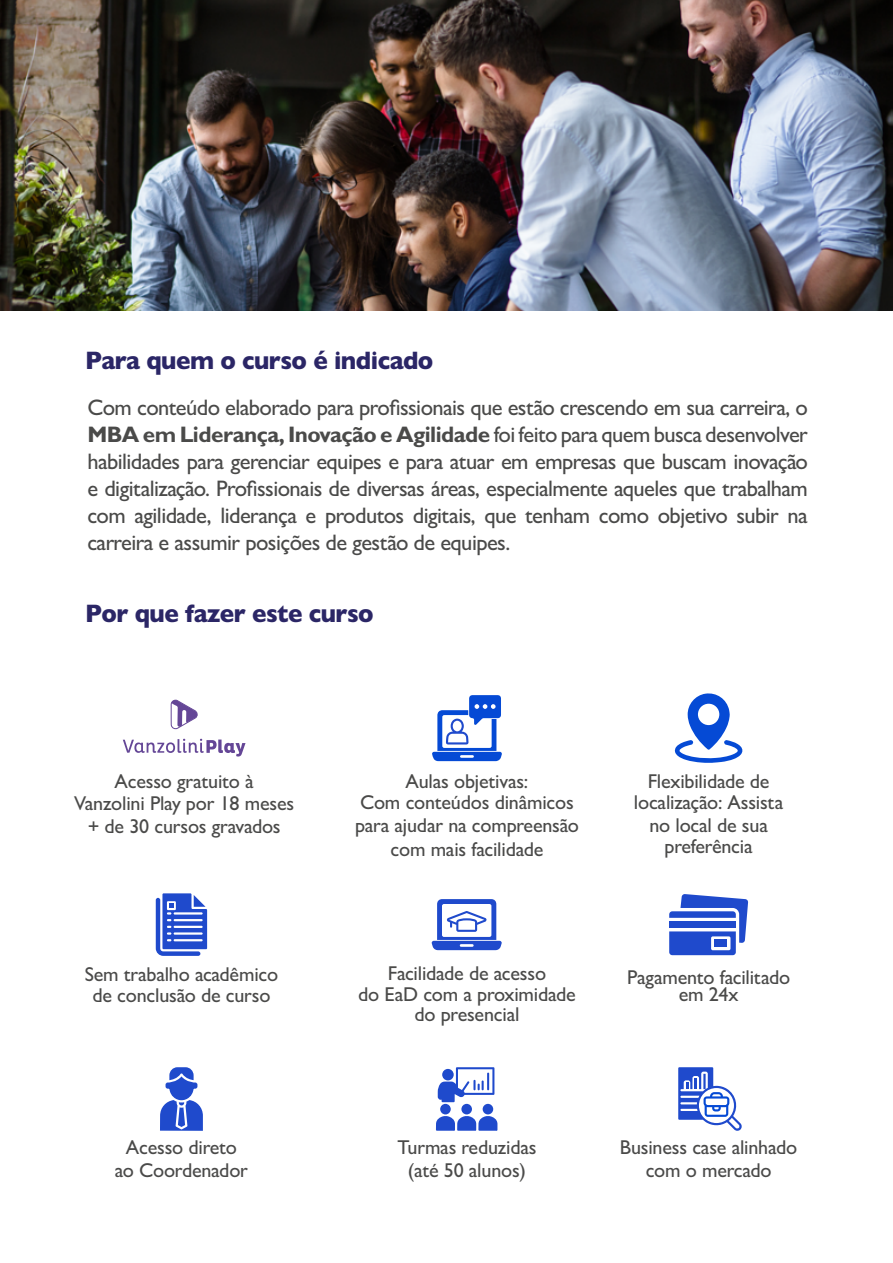
<style>
.page{position:relative;width:893px;height:1263px;background:#fff}
.page>*{position:absolute;margin:0;border:0;box-sizing:border-box;transform-origin:0 0}
.t1{font:800 25.5px "Gill Sans";letter-spacing:-.02em;color:#2b2666;scale:.95 1}
.t2{font:500 22.5px/27px "Gill Sans";letter-spacing:-.025em;color:#4a4a49;text-align:justify}
.t3{font:500 20.1px/22.4px "Gill Sans";letter-spacing:-.01em;color:#4a4a49;text-align:center}
.s1{font-weight:700}
</style>
<div class="page">
<img style="left:0;top:0;width:893px;height:310px">
<svg style="left:675px;top:693px;width:68px;height:70px"></svg>
<svg style="left:123px;top:699px;width:123px;height:58px"></svg>
<svg style="left:669px;top:894px;width:79px;height:61px"></svg>
<svg style="left:432px;top:899px;width:70px;height:51px"></svg>
<svg style="left:156px;top:893px;width:51px;height:63px"></svg>
<svg style="left:160px;top:1067px;width:43px;height:64px"></svg>
<div style="left:461px;top:1104px;width:11px;height:10px;background:#1f4acc;border-radius:50%"></div>
<div style="left:483px;top:1104px;width:10px;height:10px;background:#1f4acc;border-radius:50%"></div>
<svg style="left:436px;top:1116px;width:61px;height:15px"></svg>
<div style="left:440px;top:1104px;width:11px;height:10px;background:#1f4acc;border-radius:50%"></div>
<svg style="left:438px;top:1067px;width:56px;height:35px"></svg>
<svg style="left:678px;top:1067px;width:64px;height:64px"></svg>
<svg style="left:432px;top:695px;width:70px;height:66px"></svg>
<p class="t1" style="left:85px;top:346px;width:368px">Para quem o curso é indicado</p>
<p class="t2" style="left:87px;top:393px;width:722px">Com conteúdo elaborado para profissionais que estão crescendo em sua carreira, o <span class="s1">MBA em Liderança, Inovação e Agilidade</span> foi feito para quem busca desenvolver habilidades para gerenciar equipes e para atuar em empresas que buscam inovação e digitalização. Profissionais de diversas áreas, especialmente aqueles que trabalham com agilidade, liderança e produtos digitais, que tenham como objetivo subir na carreira e assumir posições de gestão de equipes.</p>
<p class="t1" style="left:85px;top:598px;width:305px">Por que fazer este curso</p>
<p class="t3" style="left:74px;top:770px;width:221px">Acesso gratuito à<br>Vanzolini Play por 18 meses + de 30 cursos gravados</p>
<p class="t3" style="left:355px;top:769px;width:225px">Aulas objetivas:<br>Com conteúdos dinâmicos para ajudar na compreensão com mais facilidade</p>
<p class="t3" style="left:85px;top:964px;width:195px;line-height:20.2px">Sem trabalho acadêmico de conclusão de curso</p>
<p class="t3" style="left:358px;top:962px;width:219px;line-height:21.8px">Facilidade de acesso<br>do EaD com a proximidade</p>
<p class="t3" style="left:414px;top:1003px;width:107px">do presencial</p>
<p class="t3" style="left:634px;top:770px;width:151px;line-height:21.8px">Flexibilidade de localização: Assista no local de sua preferência</p>
<p class="t3" style="left:627px;top:968px;width:165px;line-height:17.4px">Pagamento facilitado em 24x</p>
<p class="t3" style="left:115px;top:1136px;width:135px">Acesso direto ao Coordenador</p>
<p class="t3" style="left:397px;top:1136px;width:141px">Turmas reduzidas (até 50 alunos)</p>
<p class="t3" style="left:620px;top:1136px;width:179px">Business case alinhado com o mercado</p>
</div>
